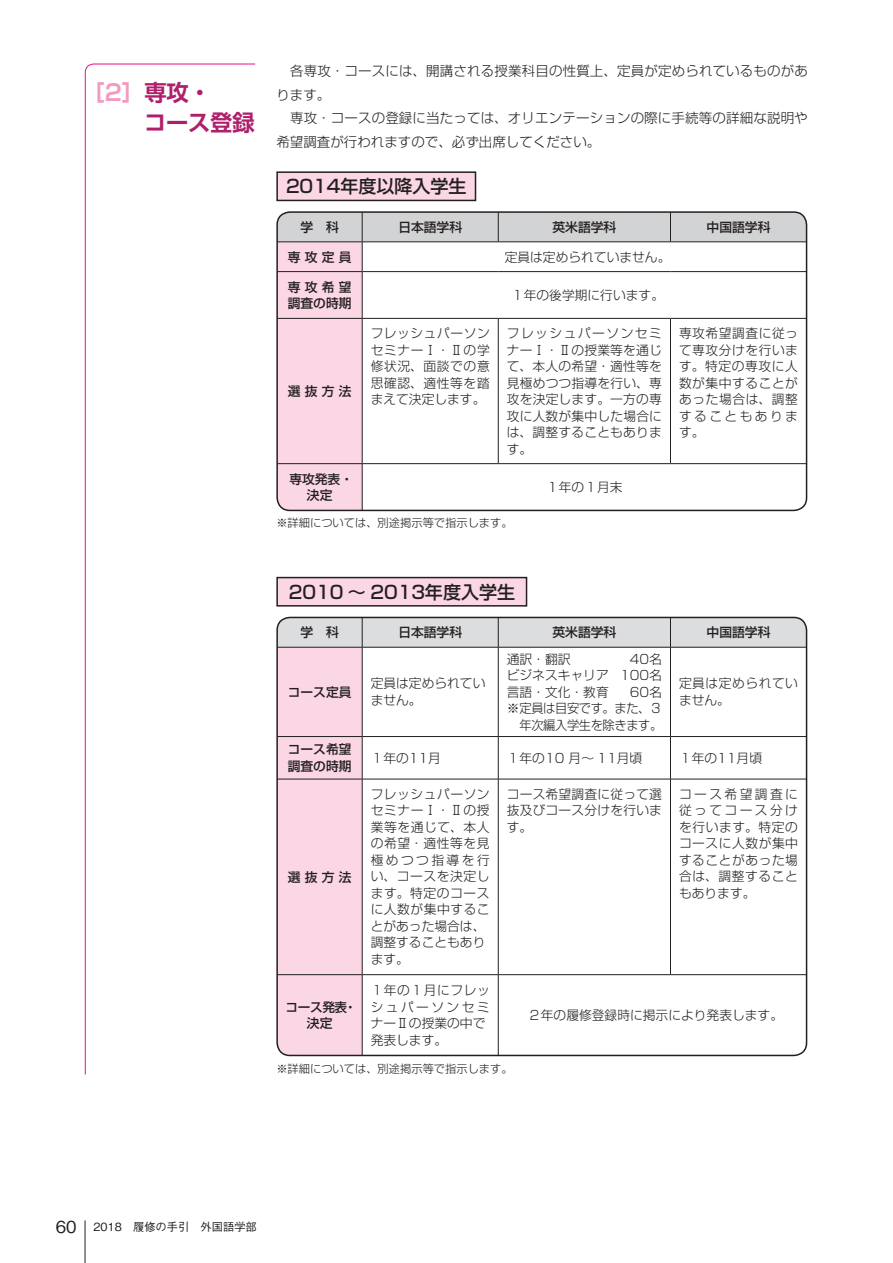
<style>
.page{position:relative;width:893px;height:1263px;background:#fff}
.page>*{position:absolute;margin:0;border:0;box-sizing:border-box;transform-origin:0 0}
.t1{font:22.5px/30px "Shin Go Pr 6 N De Bold 90 msp RKSJ H";letter-spacing:-.01em;color:#b01f6c}
.t2{font:18px "Shin Go Pr 6 N Medium 90 msp RKSJ V";color:#231f20}
.t3{font:13.5px/23.7px "Shin Go Pr 6 N Light 90 msp RKSJ H";letter-spacing:.01em;color:#231f20}
.t4{font:12.75px/16.5px "Shin Go Pr 6 N Light 90 msp RKSJ H";letter-spacing:.015em;color:#231f20;text-align:justify}
.t5{font:12.75px/16.5px "Shin Go Pr 6 N Light 90 msp RKSJ H";letter-spacing:.05em;color:#231f20}
.t6{font:12.75px/16.5px "Shin Go Pr 6 N Medium 90 msp RKSJ V";color:#231f20}
.t7{font:12.75px/16.5px "Shin Go Pr 6 N Light 90 msp RKSJ H";letter-spacing:.04em;color:#231f20}
.t8{font:12.75px/16.5px "Shin Go Pr 6 N Light 90 msp RKSJ H";letter-spacing:-.03em;color:#231f20;text-align:right}
.t9{font:11.25px "Shin Go Pr 6 N Light 90 msp RKSJ H";color:#231f20}
.t10{font:11.25px "Gothic BBB Pr 6 N Medium 90 msp RKSJ H";color:#231f20}
.s1{color:#f49ac1}
.s2{font-size:16.5px}
</style>
<div class="page">
<hr style="left:85px;top:1220px;width:1px;height:43px;background:#231f20">
<div style="left:277px;top:172px;width:198px;height:28px;background:#fbd6e5"></div>
<div style="left:276px;top:171px;width:200px;height:30px;border:2px solid #231f20"></div>
<svg style="left:279px;top:212px;width:527px;height:298px"></svg>
<hr style="left:498px;top:242px;width:172px;height:1px;background:#231f20">
<hr style="left:670px;top:242px;width:136px;height:1px;background:#231f20">
<hr style="left:277px;top:271px;width:85px;height:1px;background:#231f20">
<hr style="left:362px;top:271px;width:136px;height:1px;background:#231f20">
<hr style="left:362px;top:272px;width:1px;height:46px;background:#231f20">
<hr style="left:498px;top:271px;width:172px;height:1px;background:#231f20">
<hr style="left:670px;top:271px;width:136px;height:1px;background:#231f20">
<hr style="left:277px;top:318px;width:85px;height:1px;background:#231f20">
<hr style="left:362px;top:318px;width:136px;height:1px;background:#231f20">
<hr style="left:362px;top:319px;width:1px;height:144px;background:#231f20">
<hr style="left:498px;top:318px;width:172px;height:1px;background:#231f20">
<hr style="left:498px;top:319px;width:1px;height:144px;background:#231f20">
<hr style="left:670px;top:318px;width:136px;height:1px;background:#231f20">
<hr style="left:670px;top:319px;width:1px;height:144px;background:#231f20">
<hr style="left:277px;top:463px;width:85px;height:1px;background:#231f20">
<hr style="left:362px;top:463px;width:136px;height:1px;background:#231f20">
<hr style="left:362px;top:464px;width:1px;height:46px;background:#231f20">
<hr style="left:498px;top:463px;width:172px;height:1px;background:#231f20">
<hr style="left:670px;top:463px;width:136px;height:1px;background:#231f20">
<div style="left:276px;top:211px;width:531px;height:300px;border:2px solid #231f20;border-radius:13px"></div>
<div style="left:277px;top:578px;width:249px;height:28px;background:#fbd6e5"></div>
<div style="left:276px;top:577px;width:251px;height:30px;border:2px solid #231f20"></div>
<svg style="left:277px;top:617px;width:529px;height:438px"></svg>
<hr style="left:362px;top:617px;width:1px;height:30px;background:#231f20">
<hr style="left:498px;top:617px;width:1px;height:30px;background:#231f20">
<hr style="left:670px;top:617px;width:1px;height:30px;background:#231f20">
<hr style="left:277px;top:647px;width:85px;height:1px;background:#231f20">
<hr style="left:362px;top:647px;width:136px;height:1px;background:#231f20">
<hr style="left:362px;top:647px;width:1px;height:89px;background:#231f20">
<hr style="left:498px;top:647px;width:172px;height:1px;background:#231f20">
<hr style="left:498px;top:647px;width:1px;height:89px;background:#231f20">
<hr style="left:670px;top:647px;width:136px;height:1px;background:#231f20">
<hr style="left:670px;top:647px;width:1px;height:89px;background:#231f20">
<hr style="left:277px;top:736px;width:85px;height:1px;background:#231f20">
<hr style="left:362px;top:736px;width:136px;height:1px;background:#231f20">
<hr style="left:362px;top:737px;width:1px;height:42px;background:#231f20">
<hr style="left:498px;top:736px;width:172px;height:1px;background:#231f20">
<hr style="left:498px;top:737px;width:1px;height:42px;background:#231f20">
<hr style="left:670px;top:736px;width:136px;height:1px;background:#231f20">
<hr style="left:670px;top:737px;width:1px;height:42px;background:#231f20">
<hr style="left:277px;top:779px;width:85px;height:1px;background:#231f20">
<hr style="left:362px;top:779px;width:136px;height:1px;background:#231f20">
<hr style="left:362px;top:779px;width:1px;height:195px;background:#231f20">
<hr style="left:498px;top:779px;width:172px;height:1px;background:#231f20">
<hr style="left:498px;top:779px;width:1px;height:195px;background:#231f20">
<hr style="left:670px;top:779px;width:136px;height:1px;background:#231f20">
<hr style="left:670px;top:779px;width:1px;height:195px;background:#231f20">
<hr style="left:277px;top:974px;width:85px;height:1px;background:#231f20">
<hr style="left:362px;top:974px;width:136px;height:1px;background:#231f20">
<hr style="left:362px;top:975px;width:1px;height:80px;background:#231f20">
<hr style="left:498px;top:974px;width:172px;height:1px;background:#231f20">
<hr style="left:498px;top:975px;width:1px;height:80px;background:#231f20">
<hr style="left:670px;top:974px;width:136px;height:1px;background:#231f20">
<div style="left:276px;top:617px;width:531px;height:439px;border:2px solid #231f20;border-radius:13px"></div>
<svg style="left:85px;top:64px;width:171px;height:1011px"></svg>
<h1 class="t1" style="left:144px;top:80px;width:112px;text-indent:-62px"><span class="s1">［2］</span>専攻・<br>コース登録</h1>
<p class="t3" style="left:276px;top:61px;width:533px">　各専攻・コースには、開講される授業科目の性質上、定員が定められているものがあります。<br>　専攻・コースの登録に当たっては、オリエンテーションの際に手続等の詳細な説明や希望調査が行われますので、必ず出席してください。</p>
<h2 class="t2" style="left:286px;top:180px;width:182px">2014年度以降入学生</h2>
<p class="t6" style="left:301px;top:220px;width:40px">学　科</p>
<p class="t6" style="left:398px;top:220px;width:65px">日本語学科</p>
<p class="t6" style="left:552px;top:220px;width:65px">英米語学科</p>
<p class="t6" style="left:707px;top:220px;width:65px">中国語学科</p>
<p class="t6" style="left:288px;top:250px;width:65px">専攻定員</p>
<p class="t4" style="left:505px;top:250px;width:167px">定員は定められていません。</p>
<p class="t6" style="left:288px;top:280px;width:65px">専攻希望調査の時期</p>
<p class="t4" style="left:511px;top:288px;width:154px">１年の後学期に行います。</p>
<p class="t6" style="left:288px;top:385px;width:65px">選抜方法</p>
<p class="t4" style="left:371px;top:327px;width:121px">フレッシュパーソンセミナーⅠ・Ⅱの学修状況、面談での意思確認、適性等を踏まえて決定します。</p>
<p class="t4" style="left:507px;top:327px;width:157px">フレッシュパーソンセミナーⅠ・Ⅱの授業等を通じて、本人の希望・適性等を見極めつつ指導を行い、専攻を決定します。一方の専攻に人数が集中した場合には、調整することもあります。</p>
<p class="t4" style="left:679px;top:327px;width:121px">専攻希望調査に従って専攻分けを行います。特定の専攻に人数が集中することがあった場合は、調整することもあります。</p>
<p class="t6" style="left:289px;top:472px;width:65px;text-align:center">専攻発表・決定</p>
<p class="t4" style="left:546px;top:480px;width:78px">１年の１月末</p>
<p class="t9" style="left:276px;top:519px;width:238px">※詳細については、別途掲示等で指示します。</p>
<h2 class="t2" style="left:289px;top:585px;width:228px">2010 ～ 2013年度入学生</h2>
<p class="t6" style="left:301px;top:626px;width:40px">学　科</p>
<p class="t6" style="left:398px;top:626px;width:65px">日本語学科</p>
<p class="t6" style="left:552px;top:626px;width:65px">英米語学科</p>
<p class="t6" style="left:707px;top:626px;width:65px">中国語学科</p>
<p class="t6" style="left:288px;top:685px;width:65px">コース定員</p>
<p class="t4" style="left:371px;top:677px;width:116px">定員は定められていません。</p>
<p class="t4" style="left:507px;top:652px;width:157px;text-indent:123px">40名ビジネスキャリア 100名言語・文化・教育</p>
<p class="t4" style="left:507px;top:652px;width:65px">通訳・翻訳</p>
<p class="t8" style="left:507px;top:685px;width:157px">60名<br>※ 定員は目安です。また、３年次編入学生を除きます。</p>
<p class="t7" style="left:679px;top:677px;width:121px">定員は定められていません。</p>
<p class="t6" style="left:288px;top:743px;width:65px">コース希望調査の時期</p>
<p class="t4" style="left:371px;top:751px;width:72px">１年の11月</p>
<p class="t4" style="left:507px;top:751px;width:137px">１年の10 月～ 11月頃</p>
<p class="t4" style="left:679px;top:751px;width:85px">１年の11月頃</p>
<p class="t6" style="left:288px;top:870px;width:65px">選抜方法</p>
<p class="t6" style="left:286px;top:1000px;width:73px;text-align:center">コース発表・決定</p>
<p class="t5" style="left:371px;top:787px;width:121px">フレッシュパーソンセミナーⅠ・Ⅱの授業等を通じて、本人の希望・適性等を見極めつつ指導を行い、コースを決定します。特定のコースに人数が集中することがあった場合は、調整することもあります。</p>
<p class="t4" style="left:507px;top:787px;width:157px">コース希望調査に従って選抜及びコース分けを行います。</p>
<p class="t4" style="left:679px;top:787px;width:121px">コース希望調査に従ってコース分けを行います。特定のコースに人数が集中することがあった場合は、調整することもあります。</p>
<p class="t7" style="left:371px;top:984px;width:121px">１年の１月にフレッシュパーソンセミナーⅡの授業の中で発表します。</p>
<p class="t4" style="left:528px;top:1008px;width:256px">２年の履修登録時に掲示により発表します。</p>
<p class="t9" style="left:276px;top:1064px;width:238px">※詳細については、別途掲示等で指示します。</p>
<p class="t10" style="left:56px;top:1223px;width:203px"><span class="s2">60</span> 2018　履修の手引　外国語学部</p>
</div>
